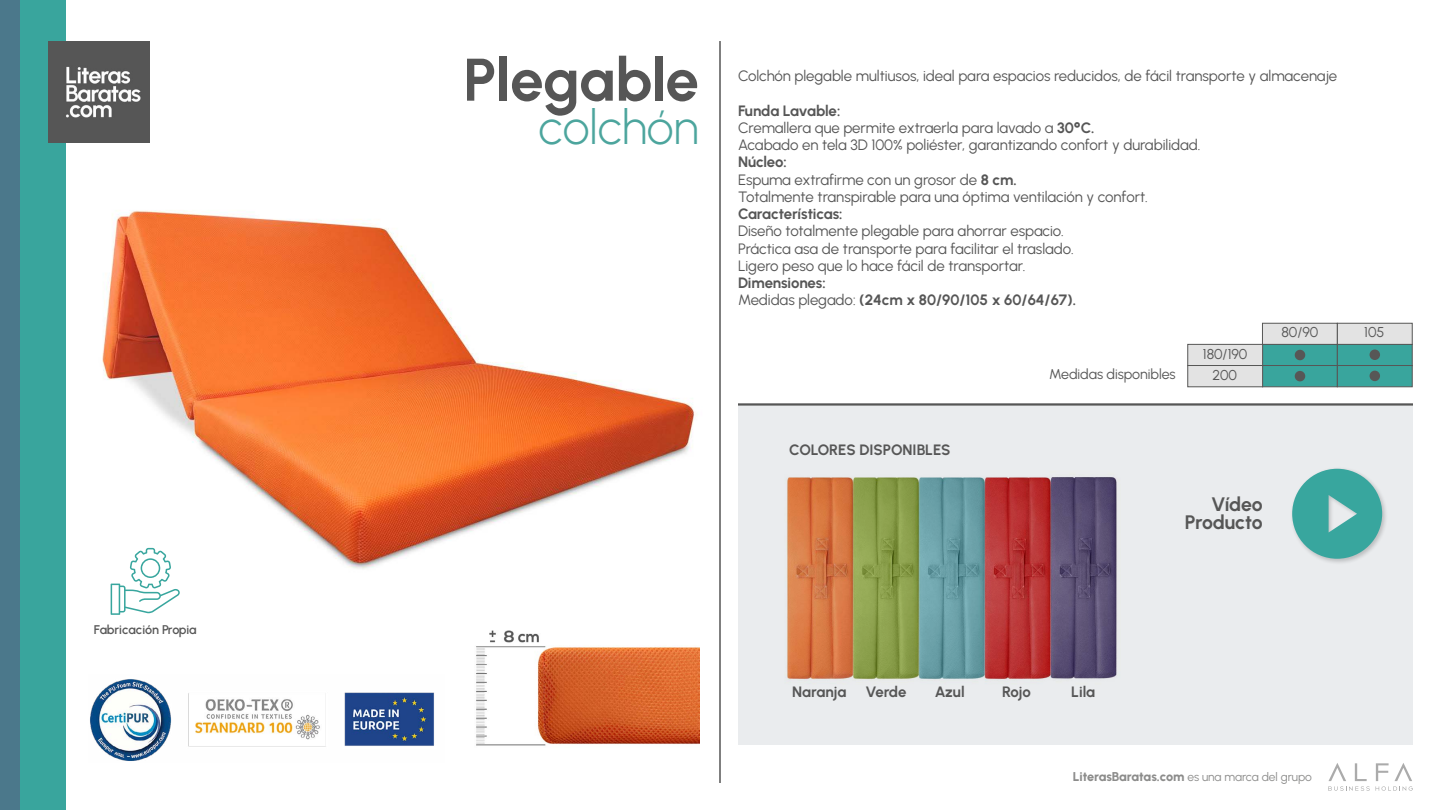
<style>
.page{position:relative;width:1440px;height:810px;background:#fff}
.page>*{position:absolute;margin:0;border:0;box-sizing:border-box;transform-origin:0 0}
.t1{font:700 60px "Urbanist";letter-spacing:-.01em;color:#565656}
.t2{font:300 48px "Urbanist";letter-spacing:-.005em;color:#4ca59d}
.t3{font:700 19.5px/18.8px "Urbanist";letter-spacing:-.01em;color:#565656;text-align:right}
.t4{font:15px/17.2px "Urbanist";letter-spacing:-.005em;color:#565656}
.t5{font:700 15px/17.2px "Urbanist";letter-spacing:-.005em;color:#565656}
.t6{font:14.25px "Urbanist";color:#565656}
.t7{font:800 12.75px "Urbanist";letter-spacing:-.01em;color:#8c8c8b}
.t8{font:600 12.6px "Urbanist";color:#575757}
.s1{font-weight:700}
.s2{font-weight:400}
.s3{font-weight:400;font-size:12px}
</style>
<div class="page">
<div style="left:738px;top:405px;width:675px;height:339px;background:#eaecee"></div>
<img style="left:66px;top:41px;width:631px;height:574px">
<div style="left:0;top:1px;width:20px;height:809px;background:#4b788b"></div>
<div style="left:20px;top:1px;width:46px;height:809px;background:#39a59d"></div>
<img style="left:48px;top:41px;width:101px;height:101px">
<hr style="left:719px;top:41px;width:2px;height:742px;background:#565656">
<hr style="left:738px;top:403px;width:675px;height:3px;background:#565656">
<div style="left:1262px;top:323px;width:76px;height:22px;background:#e3e3e3;border:1px solid #575756"></div>
<div style="left:1337px;top:323px;width:75px;height:22px;background:#e3e3e3;border:1px solid #575756"></div>
<div style="left:1262px;top:344px;width:76px;height:22px;background:#39a59d;border:1px solid #575756"></div>
<div style="left:1337px;top:344px;width:75px;height:22px;background:#39a59d;border:1px solid #575756"></div>
<div style="left:1262px;top:365px;width:76px;height:22px;background:#39a59d;border:1px solid #575756"></div>
<div style="left:1337px;top:365px;width:75px;height:22px;background:#39a59d;border:1px solid #575756"></div>
<div style="left:1188px;top:344px;width:75px;height:22px;background:#e3e3e3;border:1px solid #575756"></div>
<div style="left:1188px;top:365px;width:75px;height:22px;background:#e3e3e3;border:1px solid #575756"></div>
<img style="left:427px;top:593px;width:273px;height:153px">
<svg style="left:111px;top:548px;width:69px;height:67px"></svg>
<div style="left:1290px;top:467px;width:99px;height:98px;background:#000;opacity:.2"></div>
<svg style="left:1292px;top:469px;width:90px;height:90px"></svg>
<img style="left:786px;top:477px;width:331px;height:203px">
<img style="left:90px;top:675px;width:354px;height:86px">
<svg style="left:1328px;top:763px;width:42px;height:28px"></svg>
<svg style="left:1376px;top:763px;width:37px;height:28px"></svg>
<div style="left:1295px;top:350px;width:10px;height:10px;background:#575756;border-radius:50%"></div>
<div style="left:1295px;top:371px;width:10px;height:10px;background:#575756;border-radius:50%"></div>
<div style="left:1370px;top:350px;width:10px;height:10px;background:#575756;border-radius:50%"></div>
<div style="left:1370px;top:371px;width:10px;height:10px;background:#575756;border-radius:50%"></div>
<p class="t8" style="left:94px;top:622px;width:104px">Fabricación Propia</p>
<h1 class="t1" style="left:463px;top:38px;width:237px">Plegable</h1>
<h2 class="t2" style="left:539px;top:96px;width:162px">colchón</h2>
<p class="t4" style="left:738px;top:67px;width:601px">Colchón plegable multiusos, ideal para espacios reducidos, de fácil transporte y almacenaje</p>
<p class="t4" style="left:738px;top:101px;width:464px"><span class="s1">Funda Lavable:<br></span>Cremallera que permite extraerla para lavado a <span class="s1">30°C.<br></span>Acabado en tela 3D 100% poliéster, garantizando confort y durabilidad.</p>
<p class="t4" style="left:738px;top:153px;width:411px"><span class="s1">Núcleo:<br></span>Espuma extrafirme con un grosor de <span class="s1">8 cm.<br></span>Totalmente transpirable para una óptima ventilación y confort.</p>
<p class="t5" style="left:738px;top:205px;width:106px">Características:</p>
<p class="t4" style="left:738px;top:222px;width:337px">Diseño totalmente plegable para ahorrar espacio.<br>Práctica asa de transporte para facilitar el traslado.<br>Ligero peso que lo hace fácil de transportar.</p>
<p class="t5" style="left:738px;top:274px;width:340px">Dimensiones:<br><span class="s2">Medidas plegado:</span> (24cm x 80/90/105 x 60/64/67).</p>
<p class="t5" style="left:789px;top:440px;width:163px">COLORES DISPONIBLES</p>
<p class="t6" style="left:1203px;top:344px;width:46px">180/190</p>
<p class="t6" style="left:1049px;top:365px;width:128px">Medidas disponibles</p>
<p class="t6" style="left:1213px;top:366px;width:26px">200</p>
<p class="t6" style="left:1282px;top:323px;width:38px">80/90</p>
<p class="t6" style="left:1364px;top:323px;width:22px">105</p>
<h3 class="t3" style="left:1185px;top:494px;width:79px">Vídeo<br>Producto</h3>
<p class="t5" style="left:792px;top:683px;width:56px">Naranja</p>
<p class="t5" style="left:866px;top:683px;width:42px">Verde</p>
<p class="t5" style="left:935px;top:683px;width:31px">Azul</p>
<p class="t5" style="left:1002px;top:683px;width:30px">Rojo</p>
<p class="t5" style="left:1071px;top:683px;width:25px">Lila</p>
<p class="t7" style="left:1073px;top:768px;width:241px">LiterasBaratas.com <span class="s3">es una marca del grupo</span></p>
</div>
